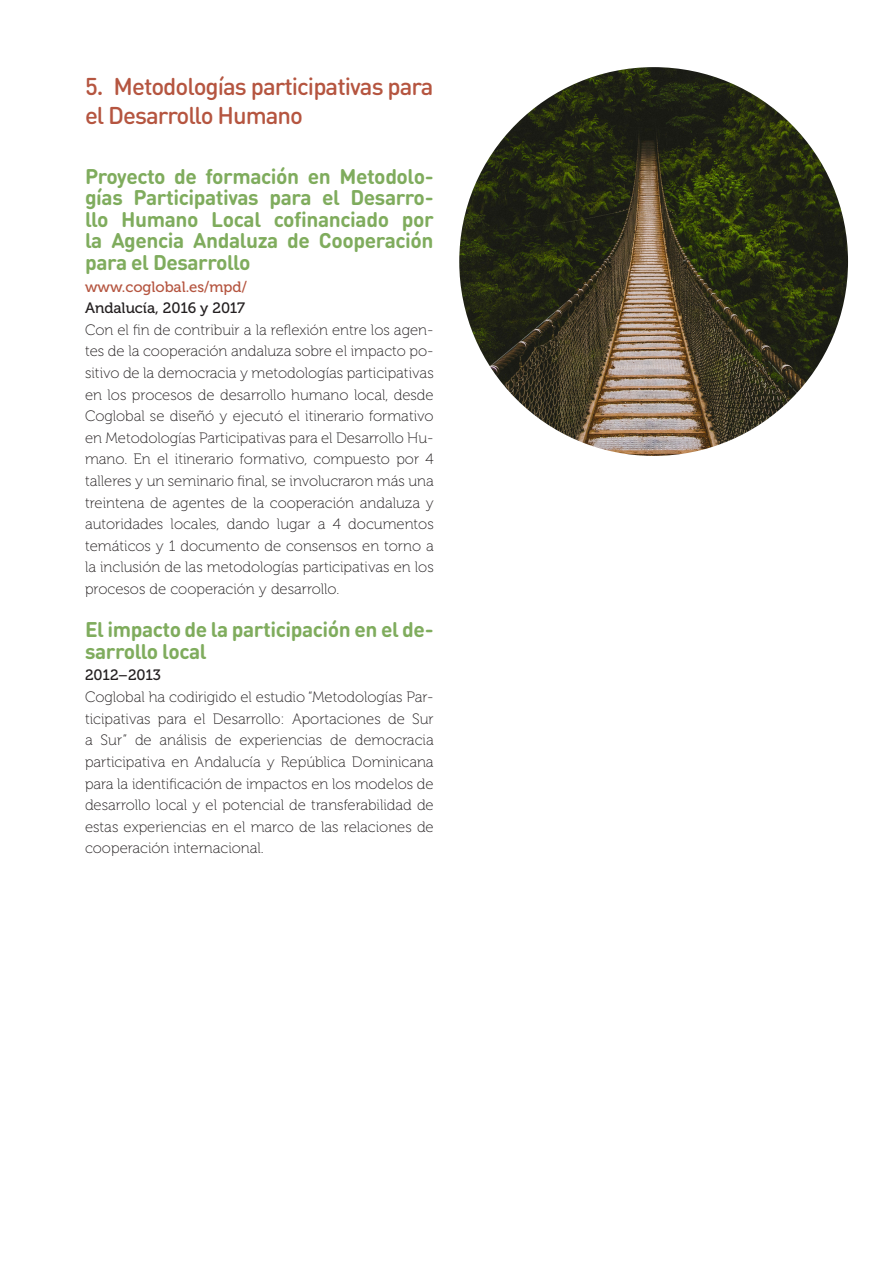
<style>
.page{position:relative;width:893px;height:1263px;background:#fff}
.page>*{position:absolute;margin:0;border:0;box-sizing:border-box;transform-origin:0 0}
.SUB_0{font:500 24px/28.8px "DIN Round Pro";letter-spacing:-.04em;color:#b55540}
.SUB_1{font:700 21px/21.6px "DIN Round Pro";letter-spacing:-.02em;color:#7fac5d;text-align:justify}
.t1{font:15px/21.6px "Museo 100";color:#231f20;text-align:justify}
.SUB_2{font:15px "Museo 500";letter-spacing:-.005em;color:#231f20}
.t2{font:15px "Museo 500";color:#b55540}
</style>
<div class="page">
<img style="left:459px;top:67px;width:389px;height:389px;border-radius:194px">
<p class="SUB_0" style="left:85px;top:71px;width:350px">5. Metodologías participativas para el Desarrollo Humano</p>
<p class="SUB_1" style="left:85px;top:164px;width:350px">Proyecto de formación en Metodolo&shy;gías Participativas para el Desarro&shy;llo Humano Local cofinanciado por la Agencia Andaluza de Cooperación para el Desarrollo</p>
<p class="t2" style="left:85px;top:278px;width:163px">www.coglobal.es/mpd/</p>
<p class="SUB_2" style="left:85px;top:300px;width:162px">Andalucía, 2016 y 2017</p>
<p class="t1" style="left:85px;top:319px;width:350px">Con el fin de contribuir a la reflexión entre los agen&shy;tes de la cooperación andaluza sobre el impacto po&shy;sitivo de la democracia y metodologías participativas en los procesos de desarrollo humano local, desde Coglobal se diseñó y ejecutó el itinerario formativo en Metodologías Participativas para el Desarrollo Hu&shy;mano. En el itinerario formativo, compuesto por 4 talleres y un seminario final, se involucraron más una treintena de agentes de la cooperación andaluza y autoridades locales, dando lugar a 4 documentos temáticos y 1 documento de consensos en torno a la inclusión de las metodologías participativas en los procesos de cooperación y desarrollo.</p>
<p class="SUB_1" style="left:85px;top:618px;width:350px">El impacto de la participación en el de&shy;sarrollo local</p>
<p class="SUB_2" style="left:85px;top:667px;width:78px">2012–2013</p>
<p class="t1" style="left:85px;top:686px;width:350px">Coglobal ha codirigido el estudio “Metodologías Par&shy;ticipativas para el Desarrollo: Aportaciones de Sur a Sur” de análisis de experiencias de democracia participativa en Andalucía y República Dominicana para la identificación de impactos en los modelos de desarrollo local y el potencial de transferabilidad de estas experiencias en el marco de las relaciones de cooperación internacional.</p>
</div>
